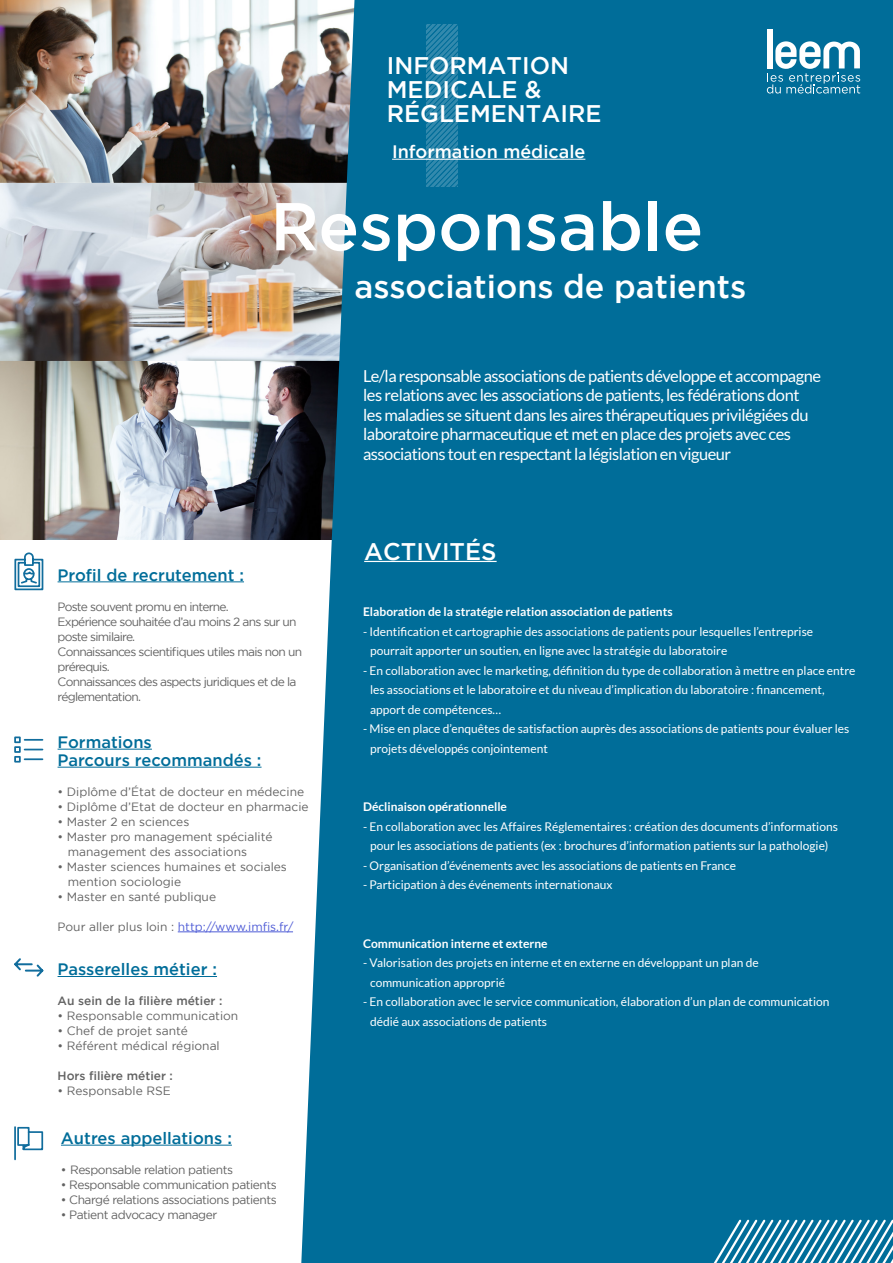
<style>
.page{position:relative;width:893px;height:1263px;background:#fff}
.page>*{position:absolute;margin:0;border:0;box-sizing:border-box;transform-origin:0 0}
.t1{font:500 67.5px "Gotham";color:#fff}
.t2{font:500 32.4px "Gotham";color:#fff}
.t3{font:500 24px "Gotham";color:#fff}
.t4{font:500 18px "Gotham";color:#fff}
.t5{font:16.5px/19.5px "Lato";letter-spacing:-.03em;color:#fff}
.t6{font:500 16.5px "Gotham";color:#006d99}
.t7{font:12px "Lato";color:#fff}
.t8{font:12px "Gotham";color:#626262}
.t9{font:12px/15px "Gotham";letter-spacing:-.06em;color:#626262}
.t10{font:12px "Gotham";letter-spacing:-.04em;color:#626262}
.t11{font:700 12px "Lato";color:#fff}
.t12{font:500 12px "Gotham";color:#626262}
.t13{font:12px "Gotham";color:#4f5cd6}
.s1{color:#626262}
</style>
<div class="page">
<img style="left:0;top:361px;width:301px;height:178px">
<img style="left:0;top:183px;width:301px;height:178px">
<img style="left:0;top:0;width:301px;height:183px">
<div style="left:301px;top:0;width:592px;height:1263px;background:#006d99"></div>
<hr style="left:364px;top:561px;width:133px;height:1px;background:#fff">
<hr style="left:58px;top:749px;width:94px;height:1px;background:#006d99">
<hr style="left:58px;top:767px;width:204px;height:1px;background:#006d99">
<hr style="left:178px;top:931px;width:115px;height:1px;background:#4f5cd6">
<hr style="left:58px;top:976px;width:159px;height:1px;background:#006d99">
<hr style="left:58px;top:581px;width:186px;height:1px;background:#006d99">
<hr style="left:61px;top:1145px;width:171px;height:1px;background:#006d99">
<div style="left:767px;top:29px;width:6px;height:39px;background:#fff"></div>
<svg style="left:767px;top:41px;width:93px;height:53px"></svg>
<div style="left:654px;top:689px;width:239px;height:574px;background:#006d99"></div>
<hr style="left:392px;top:159px;width:193px;height:1px;background:#fff">
<svg style="left:427px;top:24px;width:31px;height:163px;background:#2481a7"></svg>
<svg style="left:14px;top:736px;width:29px;height:26px"></svg>
<svg style="left:14px;top:958px;width:29px;height:19px"></svg>
<svg style="left:14px;top:1126px;width:29px;height:34px"></svg>
<svg style="left:14px;top:552px;width:29px;height:38px"></svg>
<p class="t3" style="left:387px;top:50px;width:184px">INFORMATION</p>
<p class="t3" style="left:387px;top:74px;width:156px">MEDICALE &amp;</p>
<p class="t3" style="left:387px;top:98px;width:216px">RÉGLEMENTAIRE</p>
<p class="t4" style="left:392px;top:140px;width:195px">Information médicale</p>
<p class="t1" style="left:270px;top:182px;width:435px">Responsable</p>
<p class="t2" style="left:354px;top:265px;width:394px">associations de patients</p>
<p class="t5" style="left:363px;top:366px;width:459px">Le/la responsable associations de patients développe et accompagne les relations avec les associations de patients, les fédérations dont les maladies se situent dans les aires thérapeutiques privilégiées du laboratoire pharmaceutique et met en place des projets avec ces associations tout en respectant la législation en vigueur</p>
<p class="t6" style="left:58px;top:564px;width:188px">Profil de recrutement :</p>
<p class="t9" style="left:58px;top:599px;width:173px">Poste souvent promu en interne.</p>
<p class="t9" style="left:58px;top:614px;width:241px">Expérience souhaitée d’au moins 2 ans sur un poste similaire.</p>
<p class="t9" style="left:58px;top:644px;width:246px">Connaissances scientifiques utiles mais non un prérequis.</p>
<p class="t9" style="left:58px;top:674px;width:240px">Connaissances des aspects juridiques et de la réglementation.</p>
<p class="t6" style="left:58px;top:731px;width:96px">Formations</p>
<p class="t6" style="left:58px;top:749px;width:205px">Parcours recommandés :</p>
<p class="t8" style="left:58px;top:784px;width:248px">• Diplôme d’État de docteur en médecine</p>
<p class="t8" style="left:58px;top:799px;width:253px">• Diplôme d’Etat de docteur en pharmacie</p>
<p class="t8" style="left:58px;top:814px;width:133px">• Master 2 en sciences</p>
<p class="t8" style="left:58px;top:829px;width:216px">• Master pro management spécialité</p>
<p class="t8" style="left:68px;top:844px;width:181px">management des associations</p>
<p class="t8" style="left:58px;top:859px;width:231px">• Master sciences humaines et sociales</p>
<p class="t8" style="left:68px;top:874px;width:115px">mention sociologie</p>
<p class="t8" style="left:58px;top:889px;width:160px">• Master en santé publique</p>
<p class="t13" style="left:58px;top:919px;width:237px"><span class="s1">Pour aller plus loin :</span> http://www.imfis.fr/</p>
<p class="t6" style="left:58px;top:959px;width:161px">Passerelles métier :</p>
<p class="t12" style="left:58px;top:993px;width:166px">Au sein de la filière métier :</p>
<p class="t8" style="left:58px;top:1008px;width:182px">• Responsable communication</p>
<p class="t8" style="left:58px;top:1023px;width:132px">• Chef de projet santé</p>
<p class="t8" style="left:58px;top:1038px;width:164px">• Référent médical régional</p>
<p class="t12" style="left:58px;top:1068px;width:117px">Hors filière métier :</p>
<p class="t8" style="left:58px;top:1083px;width:115px">• Responsable RSE</p>
<p class="t6" style="left:61px;top:1127px;width:172px">Autres appellations :</p>
<p class="t10" style="left:61px;top:1162px;width:174px">• Responsable relation patients</p>
<p class="t10" style="left:61px;top:1177px;width:217px">• Responsable communication patients</p>
<p class="t10" style="left:61px;top:1192px;width:217px">• Chargé relations associations patients</p>
<p class="t10" style="left:61px;top:1207px;width:158px">• Patient advocacy manager</p>
<p class="t3" style="left:364px;top:535px;width:134px">ACTIVITÉS</p>
<p class="t11" style="left:363px;top:605px;width:311px">Elaboration de la stratégie relation association de patients</p>
<p class="t7" style="left:363px;top:625px;width:452px">- Identification et cartographie des associations de patients pour lesquelles l’entreprise</p>
<p class="t7" style="left:370px;top:644px;width:359px">pourrait apporter un soutien, en ligne avec la stratégie du laboratoire</p>
<p class="t7" style="left:363px;top:664px;width:494px">- En collaboration avec le marketing, définition du type de collaboration à mettre en place entre</p>
<p class="t7" style="left:370px;top:683px;width:456px">les associations et le laboratoire et du niveau d’implication du laboratoire : financement,</p>
<p class="t7" style="left:370px;top:703px;width:133px">apport de compétences…</p>
<p class="t7" style="left:363px;top:722px;width:488px">- Mise en place d’enquêtes de satisfaction auprès des associations de patients pour évaluer les</p>
<p class="t7" style="left:370px;top:742px;width:179px">projets développés conjointement</p>
<p class="t11" style="left:363px;top:800px;width:145px">Déclinaison opérationnelle</p>
<p class="t7" style="left:363px;top:820px;width:476px">- En collaboration avec les Affaires Réglementaires : création des documents d’informations</p>
<p class="t7" style="left:370px;top:839px;width:460px">pour les associations de patients (ex : brochures d’information patients sur la pathologie)</p>
<p class="t7" style="left:363px;top:859px;width:375px">- Organisation d’événements avec les associations de patients en France</p>
<p class="t7" style="left:363px;top:878px;width:251px">- Participation à des événements internationaux</p>
<p class="t11" style="left:363px;top:937px;width:186px">Communication interne et externe</p>
<p class="t7" style="left:363px;top:956px;width:397px">- Valorisation des projets en interne et en externe en développant un plan de</p>
<p class="t7" style="left:370px;top:976px;width:136px">communication approprié</p>
<p class="t7" style="left:363px;top:995px;width:468px">- En collaboration avec le service communication, élaboration d’un plan de communication</p>
<p class="t7" style="left:370px;top:1015px;width:179px">dédié aux associations de patients</p>
</div>
